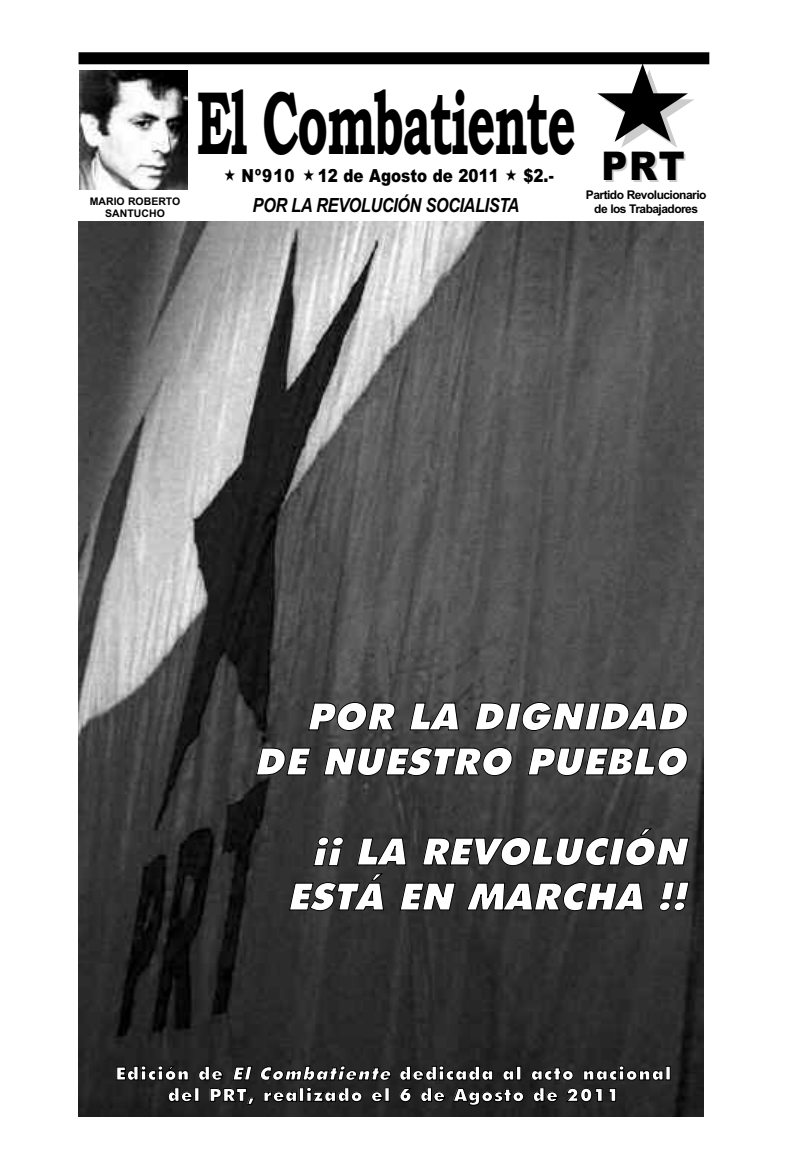
<style>
.page{position:relative;width:787px;height:1170px;background:#fff}
.page>*{position:absolute;margin:0;border:0;box-sizing:border-box;transform-origin:0 0}
.t1{font:700 90px "Bookman Old Style";letter-spacing:-.035em;color:#000;scale:.55 1}
.t2{font:italic 900 37.5px/45px "Futura BT";color:#fff;text-align:right}
.t3{font:italic 700 19.5px "Arial";letter-spacing:-.03em;color:#000;scale:.84 1}
.t4{font:900 18px/21.3px "Futura BT";letter-spacing:.055em;color:#fff;text-align:center}
.t5{font:900 18px "Arial";color:#000;scale:.84 1}
.t6{font:700 12px "Arial";letter-spacing:-.045em;color:#000}
.t7{font:700 10.5px/12.6px "Arial";color:#000;text-align:center}
.s1{font-size:39.6px}
.s2{font-style:italic}
</style>
<div class="page">
<img style="left:79px;top:70px;width:108px;height:119px">
<div style="left:78px;top:52px;width:631px;height:12px;background:#000"></div>
<img style="left:79px;top:221px;width:624px;height:895px">
<svg style="left:597px;top:64px;width:91px;height:1px"></svg>
<p class="t7" style="left:90px;top:195px;width:92px">MARIO ROBERTO<br>SANTUCHO</p>
<h1 class="t1" style="left:196px;top:70px;width:691px">El Combatiente</h1>
<p class="t5" style="left:523px;top:165px;width:193px">$2.- <span class="s1">PRT</span></p>
<p class="t6" style="left:586px;top:188px;width:122px">Partido Revolucionario</p>
<p class="t5" style="left:242px;top:165px;width:65px">Nº910</p>
<p class="t5" style="left:318px;top:165px;width:217px">12 de Agosto de 2011</p>
<p class="t3" style="left:252px;top:194px;width:319px">POR LA REVOLUCIÓN SOCIALISTA</p>
<p class="t6" style="left:594px;top:201px;width:105px">de los Trabajadores</p>
<h2 class="t2" style="left:254px;top:694px;width:443px">POR LA DIGNIDAD<br>DE NUESTRO PUEBLO</h2>
<h2 class="t2" style="left:287px;top:829px;width:410px">¡¡ LA REVOLUCIÓN<br>ESTÁ EN MARCHA !!</h2>
<p class="t4" style="left:116px;top:1062px;width:557px">Edición de <span class="s2">El Combatiente</span> dedicada al acto nacional del PRT, realizado el 6 de Agosto de 2011</p>
</div>
